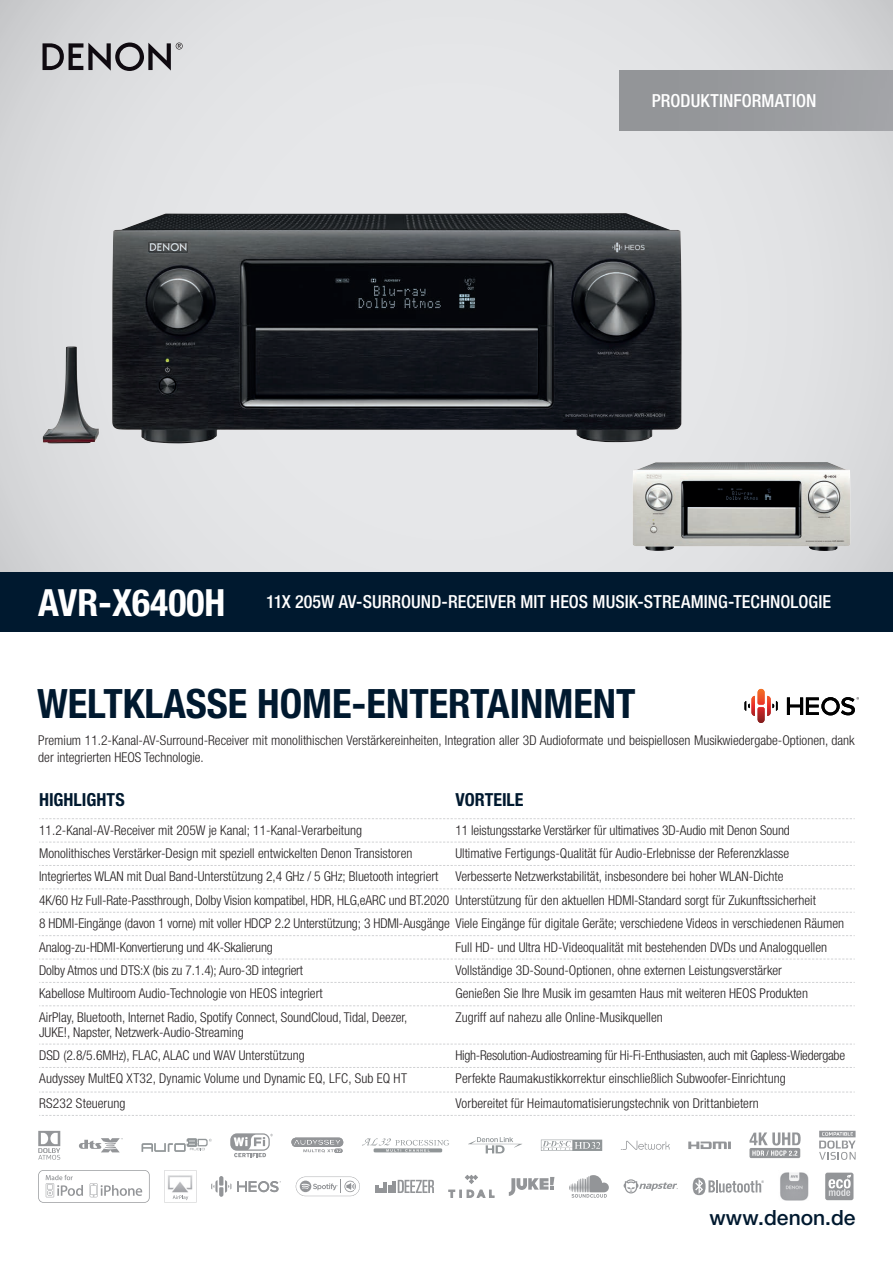
<style>
.page{position:relative;width:893px;height:1263px;background:#fff}
.page>*{position:absolute;margin:0;border:0;box-sizing:border-box;transform-origin:0 0}
.t1{font:700 condensed 40.5px "Helvetica Neue LTW1 G";color:#00192f}
.t2{font:500 21px "Helvetica Neue LTW1 G";color:#00192f}
.t3{font:500 condensed 18px "Helvetica Neue LTW1 G";letter-spacing:.005em;color:#fff}
.t4{font:700 condensed 18px "Helvetica Neue LTW1 G";color:#00192f}
.t5{font:300 condensed 13.5px/23.4px "Helvetica Neue LT Std";color:#231f20}
.t6{font:300 condensed 13.5px "Helvetica Neue LT Std";letter-spacing:-.02em;color:#231f20}
.s1{font-weight:700;font-size:37.5px}
</style>
<div class="page">
<svg style="left:0;top:0;width:893px;height:572px;background:#e0e1e3"></svg>
<img style="left:633px;top:462px;width:217px;height:89px">
<img style="left:43px;top:213px;width:639px;height:230px">
<svg style="left:43px;top:43px;width:140px;height:28px;background:#908e92"></svg>
<svg style="left:39px;top:818px;width:816px;height:1px"></svg>
<svg style="left:39px;top:842px;width:816px;height:1px"></svg>
<svg style="left:39px;top:865px;width:816px;height:1px"></svg>
<svg style="left:39px;top:888px;width:816px;height:1px"></svg>
<svg style="left:39px;top:912px;width:816px;height:1px"></svg>
<svg style="left:39px;top:935px;width:816px;height:1px"></svg>
<svg style="left:39px;top:959px;width:816px;height:1px"></svg>
<svg style="left:39px;top:982px;width:816px;height:1px"></svg>
<svg style="left:39px;top:1005px;width:816px;height:1px"></svg>
<svg style="left:39px;top:1044px;width:816px;height:1px"></svg>
<svg style="left:39px;top:1067px;width:816px;height:1px"></svg>
<svg style="left:39px;top:1092px;width:816px;height:1px"></svg>
<svg style="left:39px;top:1115px;width:816px;height:1px"></svg>
<svg style="left:744px;top:689px;width:34px;height:34px"></svg>
<svg style="left:787px;top:697px;width:72px;height:18px"></svg>
<svg style="left:468px;top:1137px;width:54px;height:16px"></svg>
<svg style="left:141px;top:1139px;width:71px;height:13px"></svg>
<svg style="left:621px;top:1141px;width:49px;height:9px"></svg>
<svg style="left:688px;top:1141px;width:43px;height:8px"></svg>
<svg style="left:38px;top:1131px;width:22px;height:29px"></svg>
<svg style="left:79px;top:1138px;width:44px;height:14px"></svg>
<svg style="left:230px;top:1133px;width:43px;height:24px"></svg>
<svg style="left:749px;top:1132px;width:52px;height:26px"></svg>
<svg style="left:819px;top:1131px;width:36px;height:29px"></svg>
<svg style="left:291px;top:1137px;width:52px;height:16px"></svg>
<svg style="left:362px;top:1138px;width:87px;height:14px"></svg>
<svg style="left:541px;top:1139px;width:61px;height:12px"></svg>
<svg style="left:375px;top:1180px;width:59px;height:13px"></svg>
<svg style="left:693px;top:1178px;width:71px;height:17px"></svg>
<svg style="left:296px;top:1177px;width:64px;height:19px"></svg>
<svg style="left:164px;top:1170px;width:32px;height:32px"></svg>
<img style="left:167px;top:1173px;width:27px;height:21px">
<svg style="left:449px;top:1175px;width:45px;height:22px"></svg>
<svg style="left:237px;top:1181px;width:44px;height:11px"></svg>
<svg style="left:211px;top:1176px;width:20px;height:21px"></svg>
<div style="left:825px;top:1172px;width:28px;height:28px;background:#939598;border-radius:2px"></div>
<svg style="left:828px;top:1174px;width:23px;height:22px"></svg>
<svg style="left:38px;top:1170px;width:112px;height:33px"></svg>
<img style="left:780px;top:1172px;width:29px;height:29px">
<svg style="left:509px;top:1177px;width:45px;height:19px"></svg>
<svg style="left:569px;top:1175px;width:40px;height:23px"></svg>
<svg style="left:624px;top:1179px;width:54px;height:14px"></svg>
<img style="left:619px;top:71px;width:274px;height:59px">
<div style="left:0;top:572px;width:893px;height:60px;background:#00192f"></div>
<h3 class="t3" style="left:652px;top:90px;width:166px">PRODUKTINFORMATION</h3>
<h3 class="t3" style="left:38px;top:591px;width:794px"><span class="s1">AVR-X6400H</span> 11X 205W AV-SURROUND-RECEIVER MIT HEOS MUSIK-STREAMING-TECHNOLOGIE</h3>
<h1 class="t1" style="left:37px;top:679px;width:600px">WELTKLASSE HOME-ENTERTAINMENT</h1>
<p class="t5" style="left:38px;top:732px;width:818px;line-height:16.5px">Premium 11.2-Kanal-AV-Surround-Receiver mit monolithischen Verstärkereinheiten, Integration aller 3D Audioformate und beispiellosen Musikwiedergabe-Optionen, dank der integrierten HEOS Technologie.</p>
<h3 class="t4" style="left:39px;top:789px;width:87px">HIGHLIGHTS</h3>
<h3 class="t4" style="left:455px;top:789px;width:70px">VORTEILE</h3>
<p class="t5" style="left:39px;top:818px;width:324px">11.2-Kanal-AV-Receiver mit 205W je Kanal; 11-Kanal-Verarbeitung</p>
<p class="t5" style="left:455px;top:818px;width:336px">11 leistungsstarke Verstärker für ultimatives 3D-Audio mit Denon Sound</p>
<p class="t5" style="left:39px;top:841px;width:375px">Monolithisches Verstärker-Design mit speziell entwickelten Denon Transistoren</p>
<p class="t5" style="left:455px;top:841px;width:335px">Ultimative Fertigungs-Qualität für Audio-Erlebnisse der Referenzklasse</p>
<p class="t5" style="left:39px;top:865px;width:401px">Integriertes WLAN mit Dual Band-Unterstützung 2,4 GHz / 5 GHz; Bluetooth integriert</p>
<p class="t5" style="left:39px;top:865px;width:806px;text-indent:416px">Verbesserte Netzwerkstabilität, insbesondere bei hoher WLAN-Dichte<br>4K/60 Hz Full-Rate-Passthrough, Dolby Vision kompatibel, HDR, HLG,eARC und BT.2020 Unterstützung für den aktuellen HDMI-Standard sorgt für Zukunftssicherheit<br>8 HDMI-Eingänge (davon 1 vorne) mit voller HDCP 2.2 Unterstützung; 3 HDMI-Ausgänge Viele Eingänge für digitale Geräte; verschiedene Videos in verschiedenen Räumen Analog-zu-HDMI-Konvertierung und 4K-Skalierung</p>
<p class="t5" style="left:455px;top:935px;width:373px">Full HD- und Ultra HD-Videoqualität mit bestehenden DVDs und Analogquellen</p>
<p class="t5" style="left:39px;top:958px;width:265px">Dolby Atmos und DTS:X (bis zu 7.1.4); Auro-3D integriert</p>
<p class="t5" style="left:455px;top:958px;width:328px">Vollständige 3D-Sound-Optionen, ohne externen Leistungsverstärker</p>
<p class="t5" style="left:39px;top:982px;width:285px">Kabellose Multiroom Audio-Technologie von HEOS integriert</p>
<p class="t5" style="left:455px;top:982px;width:354px">Genießen Sie Ihre Musik im gesamten Haus mit weiteren HEOS Produkten</p>
<p class="t5" style="left:39px;top:1009px;width:370px;line-height:15px">AirPlay, Bluetooth, Internet Radio, Spotify Connect, SoundCloud, Tidal, Deezer,<br>JUKE!, Napster, Netzwerk-Audio-Streaming</p>
<p class="t5" style="left:455px;top:1005px;width:209px">Zugriff auf nahezu alle Online-Musikquellen</p>
<p class="t5" style="left:39px;top:1043px;width:267px">DSD (2.8/5.6MHz), FLAC, ALAC und WAV Unterstützung</p>
<p class="t6" style="left:455px;top:1047px;width:391px">High-Resolution-Audiostreaming für Hi-Fi-Enthusiasten, auch mit Gapless-Wiedergabe</p>
<p class="t5" style="left:39px;top:1067px;width:369px">Audyssey MultEQ XT32, Dynamic Volume und Dynamic EQ, LFC, Sub EQ HT</p>
<p class="t5" style="left:455px;top:1067px;width:332px">Perfekte Raumakustikkorrektur einschließlich Subwoofer-Einrichtung</p>
<p class="t5" style="left:39px;top:1091px;width:88px">RS232 Steuerung</p>
<p class="t5" style="left:455px;top:1091px;width:305px">Vorbereitet für Heimautomatisierungstechnik von Drittanbietern</p>
<h2 class="t2" style="left:709px;top:1204px;width:148px">www.denon.de</h2>
</div>
